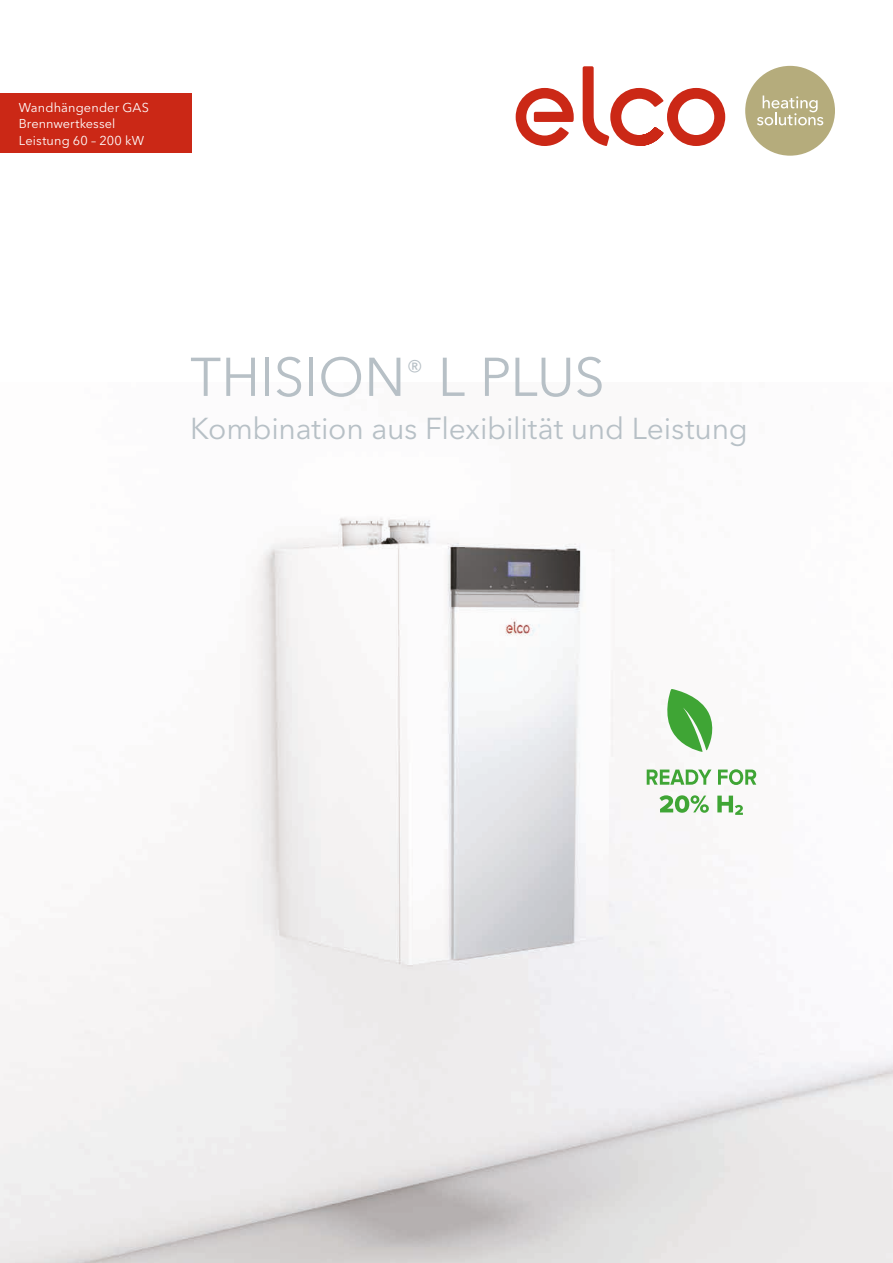
<style>
.page{position:relative;width:893px;height:1263px;background:#fff}
.page>*{position:absolute;margin:0;border:0;box-sizing:border-box;transform-origin:0 0}
.t1{font:54px "Avenir Next LT Pro";letter-spacing:-.005em;color:#b7c0c6}
.t2{font:30px "Avenir Next LT Pro";letter-spacing:-.01em;color:#b7c0c6}
.t3{font:12.75px/16.5px "Avenir Next LT Pro";letter-spacing:.01em;color:#fff}
</style>
<div class="page">
<img style="left:0;top:517px;width:893px;height:746px">
<div style="left:0;top:94px;width:191px;height:59px;background:#cb2816"></div>
<div style="left:745px;top:66px;width:90px;height:90px;background:#b5ac7c;border-radius:50%"></div>
<svg style="left:757px;top:95px;width:66px;height:30px"></svg>
<svg style="left:516px;top:66px;width:209px;height:80px"></svg>
<svg style="left:647px;top:769px;width:64px;height:16px"></svg>
<svg style="left:718px;top:769px;width:38px;height:16px"></svg>
<svg style="left:659px;top:795px;width:50px;height:18px"></svg>
<svg style="left:717px;top:796px;width:26px;height:19px"></svg>
<svg style="left:663px;top:689px;width:53px;height:63px"></svg>
<p class="t3" style="left:19px;top:99px;width:132px">Wandhängender GAS<br>Brennwertkessel<br>Leistung 60 – 200 kW</p>
<h1 class="t1" style="left:190px;top:345px;width:416px">THISION<sup>®</sup> L PLUS</h1>
<h2 class="t2" style="left:190px;top:410px;width:559px">Kombination aus Flexibilität und Leistung</h2>
</div>
